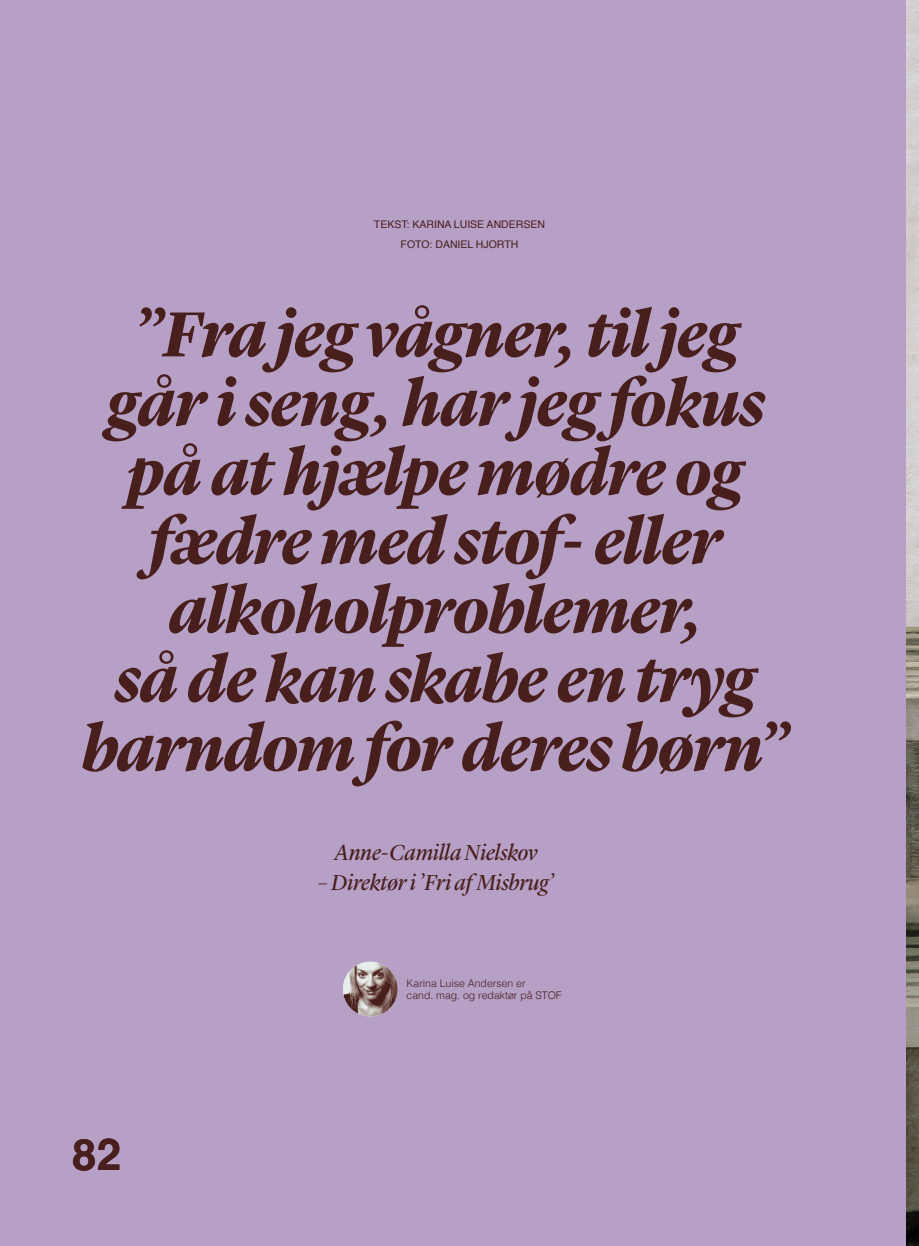
<style>
.page{position:relative;width:919px;height:1246px;background:#fff}
.page>*{position:absolute;margin:0;border:0;box-sizing:border-box;transform-origin:0 0}
.Headline{font:italic 700 66px/69px "Lyon Display";letter-spacing:-.01em;color:#481f1c;text-align:center}
.t1{font:700 43.95px "Helvetica";color:#481f1c}
.Headline-2{font:italic 22.5px "Lyon Display";color:#481f1c}
.t2{font:300 10.5px/12.6px "Helvetica";color:#481f1c}
.Fodnote{font:10.5px "Helvetica";color:#481f1c}
</style>
<div class="page">
<div style="left:0;top:0;width:906px;height:1246px;background:#b6a0c6"></div>
<img style="left:906px;top:0;width:12px;height:1246px">
<img style="left:343px;top:962px;width:54px;height:54px;border-radius:27px">
<p class="Fodnote" style="left:374px;top:216px;width:172px">TEKST: KARINA LUISE ANDERSEN</p>
<p class="Fodnote" style="left:400px;top:236px;width:119px">FOTO: DANIEL HJORTH</p>
<p class="Headline" style="left:82px;top:294px;width:709px">”Fra jeg vågner, til jeg går i seng, har jeg fokus på at hjælpe mødre og fædre med stof- eller alkoholproblemer,<br>så de kan skabe en tryg barndom for deres børn”</p>
<p class="Headline-2" style="left:334px;top:836px;width:205px">Anne-Camilla Nielskov</p>
<p class="Headline-2" style="left:318px;top:866px;width:238px">– Direktør i ’Fri af Misbrug’</p>
<p class="t1" style="left:72px;top:1128px;width:50px">82</p>
<p class="t2" style="left:406px;top:976px;width:157px">Karina Luise Andersen er<br>cand. mag. og redaktør på STOF</p>
</div>
